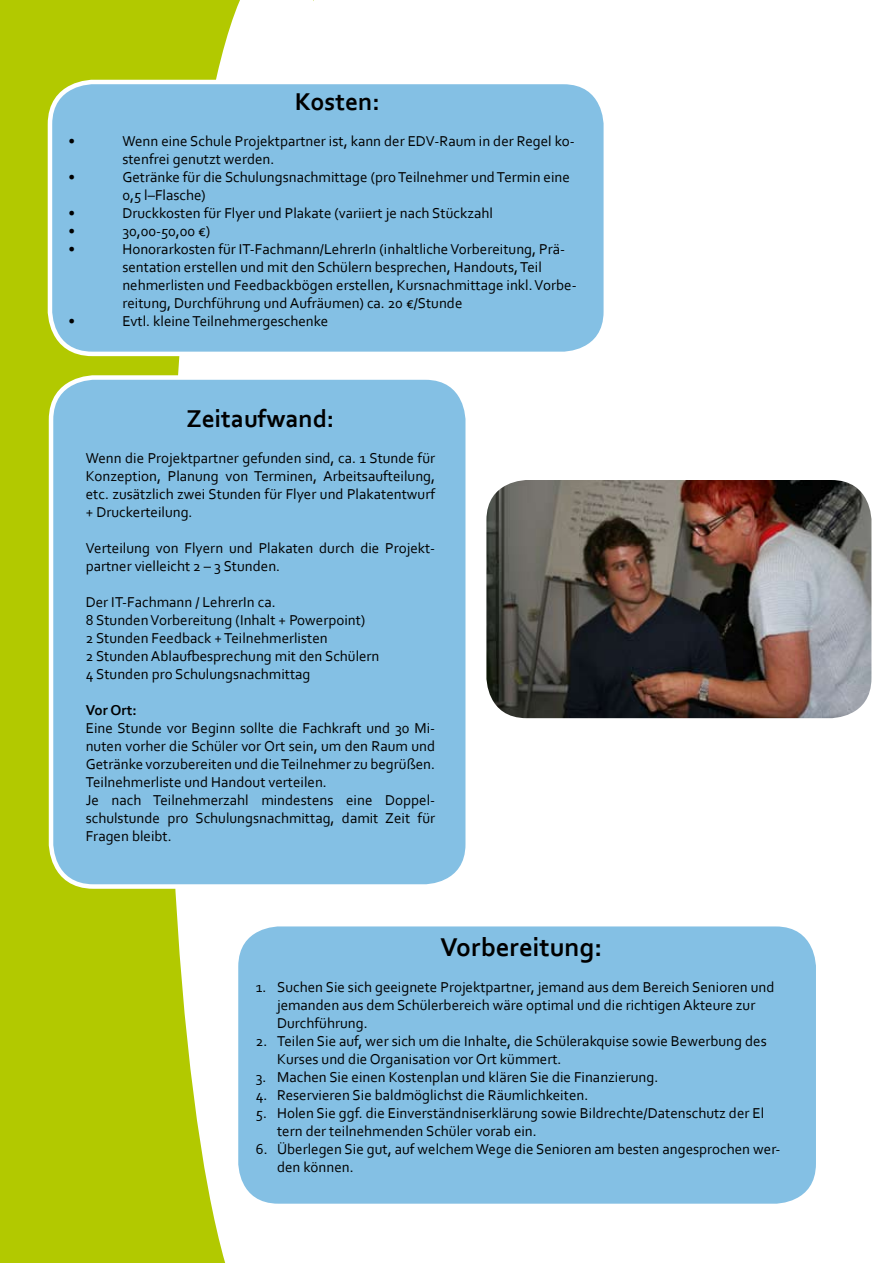
<style>
.page{position:relative;width:893px;height:1263px;background:#fff}
.page>*{position:absolute;margin:0;border:0;box-sizing:border-box;transform-origin:0 0}
.t1{font:700 27px "Corbel";color:#000}
.t2{font:700 25.5px "Corbel";color:#000}
.t3{font:15px/18px "Corbel";color:#000}
.t4{font:700 15px "Corbel";color:#000}
</style>
<div class="page">
<div style="left:0;top:0;width:314px;height:1263px;background:#b2c900"></div>
<svg style="left:169px;top:0;width:145px;height:1263px;fill:#fff"></svg>
<div style="left:236px;top:924px;width:582px;height:282px;background:#84c0e4;border-radius:43px"></div>
<div style="left:234px;top:922px;width:586px;height:286px;border:4px solid #fff;border-radius:43px"></div>
<div style="left:50px;top:82px;width:556px;height:272px;background:#84c0e4;border-radius:43px"></div>
<div style="left:48px;top:80px;width:560px;height:276px;border:4px solid #fff;border-radius:43px"></div>
<div style="left:51px;top:377px;width:417px;height:509px;background:#84c0e4;border-radius:43px"></div>
<div style="left:49px;top:375px;width:421px;height:514px;border:4px solid #fff;border-radius:43px"></div>
<img style="left:484px;top:478px;width:390px;height:242px;border-radius:43px">
<div style="left:482px;top:475px;width:394px;height:248px;border:4px solid #fff;border-radius:43px"></div>
<p class="t3" style="left:68px;top:131px;width:8px">•</p>
<p class="t3" style="left:68px;top:167px;width:8px">•</p>
<p class="t3" style="left:68px;top:203px;width:8px;text-align:justify">• • •</p>
<p class="t3" style="left:68px;top:311px;width:8px">•</p>
<h2 class="t2" style="left:295px;top:86px;width:86px">Kosten:</h2>
<p class="t3" style="left:122px;top:131px;width:456px">Wenn eine Schule Projektpartner ist, kann der EDV-Raum in der Regel ko&shy;stenfrei genutzt werden.<br>Getränke für die Schulungsnachmittage (pro Teilnehmer und Termin eine 0,5 l–Flasche)<br>Druckkosten für Flyer und Plakate (variiert je nach Stückzahl<br>30,00-50,00 €)<br>Honorarkosten für IT-Fachmann/LehrerIn (inhaltliche Vorbereitung, Prä&shy;sentation erstellen und mit den Schülern besprechen, Handouts, Teil nehmerlisten und Feedbackbögen erstellen, Kursnachmittage inkl. Vorbe&shy;reitung, Durchführung und Aufräumen) ca. 20 €/Stunde<br>Evtl. kleine Teilnehmergeschenke</p>
<h2 class="t2" style="left:187px;top:403px;width:149px">Zeitaufwand:</h2>
<p class="t3" style="left:86px;top:449px;width:351px;text-align:justify">Wenn die Projektpartner gefunden sind, ca. 1 Stunde für Konzeption, Planung von Terminen, Arbeitsaufteilung, etc. zusätzlich zwei Stunden für Flyer und Plakatentwurf + Druckerteilung.</p>
<p class="t3" style="left:86px;top:539px;width:351px">Verteilung von Flyern und Plakaten durch die Projekt&shy;partner vielleicht 2 – 3 Stunden.</p>
<p class="t3" style="left:86px;top:593px;width:295px">Der IT-Fachmann / LehrerIn ca.<br>8 Stunden Vorbereitung (Inhalt + Powerpoint)<br>2 Stunden Feedback + Teilnehmerlisten<br>2 Stunden Ablaufbesprechung mit den Schülern 4 Stunden pro Schulungsnachmittag</p>
<p class="t4" style="left:86px;top:701px;width:53px">Vor Ort:</p>
<p class="t3" style="left:86px;top:719px;width:351px">Eine Stunde vor Beginn sollte die Fachkraft und 30 Mi&shy;nuten vorher die Schüler vor Ort sein, um den Raum und Getränke vorzubereiten und die Teilnehmer zu begrüßen.<br>Teilnehmerliste und Handout verteilen.<br>Je nach Teilnehmerzahl mindestens eine Doppel&shy;schulstunde pro Schulungsnachmittag, damit Zeit für Fragen bleibt.</p>
<p class="t3" style="left:256px;top:977px;width:12px">1.</p>
<p class="t3" style="left:256px;top:1031px;width:13px">2.</p>
<p class="t3" style="left:256px;top:1067px;width:13px;text-align:justify">3.<br>4.<br>5.</p>
<p class="t3" style="left:256px;top:1139px;width:13px">6.</p>
<h1 class="t1" style="left:441px;top:930px;width:163px">Vorbereitung:</h1>
<p class="t3" style="left:277px;top:977px;width:505px">Suchen Sie sich geeignete Projektpartner, jemand aus dem Bereich Senioren und jemanden aus dem Schülerbereich wäre optimal und die richtigen Akteure zur Durchführung.<br>Teilen Sie auf, wer sich um die Inhalte, die Schülerakquise sowie Bewerbung des Kurses und die Organisation vor Ort kümmert.<br>Machen Sie einen Kostenplan und klären Sie die Finanzierung.<br>Reservieren Sie baldmöglichst die Räumlichkeiten.<br>Holen Sie ggf. die Einverständniserklärung sowie Bildrechte/Datenschutz der El tern der teilnehmenden Schüler vorab ein.<br>Überlegen Sie gut, auf welchem Wege die Senioren am besten angesprochen wer&shy;den können.</p>
</div>
